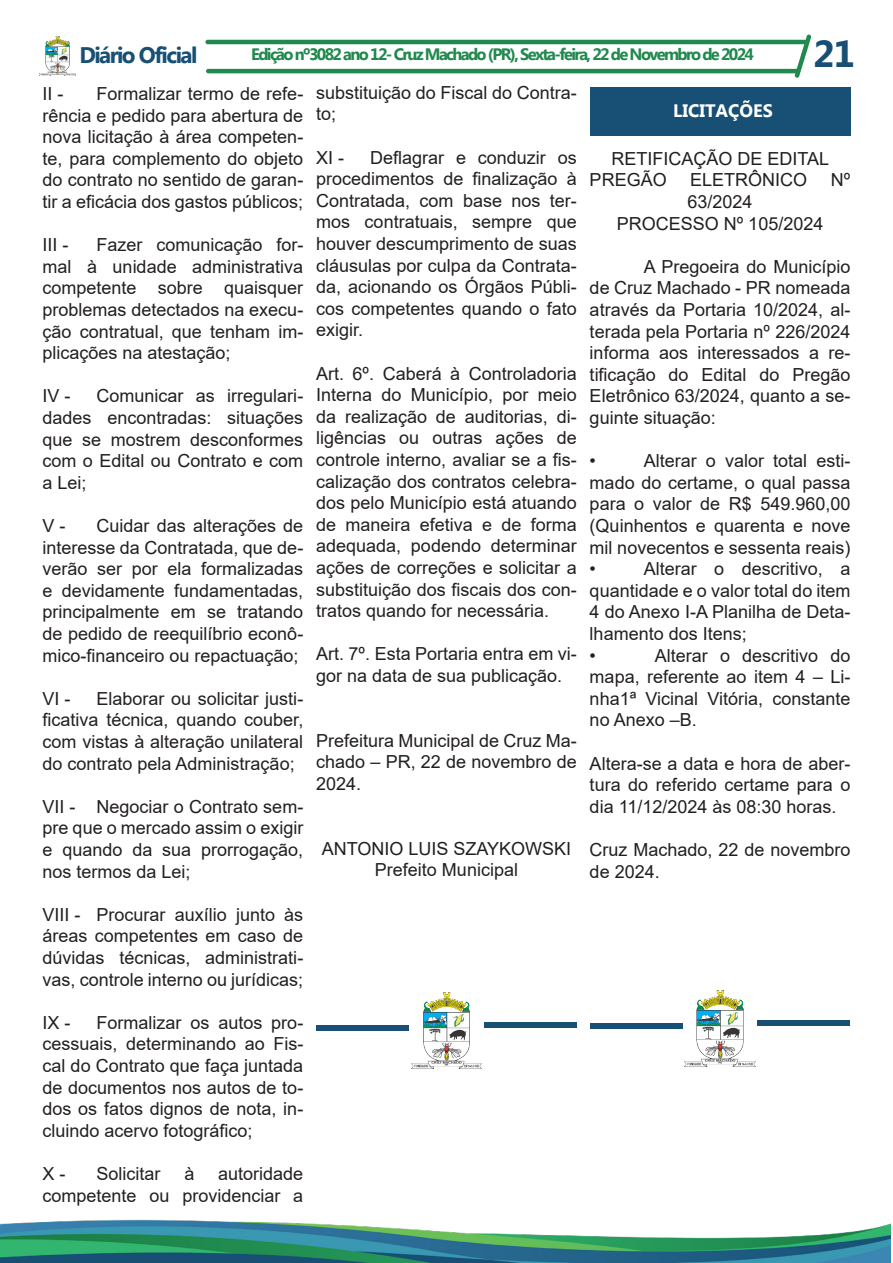
<style>
.page{position:relative;width:893px;height:1263px;background:#fff}
.page>*{position:absolute;margin:0;border:0;box-sizing:border-box;transform-origin:0 0}
.t1{font:700 37.5px "Myanmar Text";color:#175074}
.t2{font:700 22.5px "Myanmar Text";letter-spacing:-.07em;color:#175074}
.t3{font:18px/21.6px "Arial";color:#231f20;text-align:justify}
.t4{font:700 18px "Myanmar Text";color:#fff}
.t5{font:700 16.5px "Myanmar Text";letter-spacing:-.1em;color:#20894d}
</style>
<div class="page">
<hr style="left:205px;top:40px;width:602px;height:4px;background:#20894d;border-radius:2px">
<hr style="left:206px;top:69px;width:593px;height:4px;background:#20894d;border-radius:2px">
<img style="left:40px;top:37px;width:36px;height:38px">
<svg style="left:794px;top:34px;width:17px;height:44px"></svg>
<img style="left:0;top:1219px;width:890px;height:44px">
<svg style="left:316px;top:1025px;width:93px;height:6px"></svg>
<img style="left:411px;top:993px;width:71px;height:75px">
<svg style="left:484px;top:1022px;width:93px;height:6px"></svg>
<div style="left:590px;top:87px;width:260px;height:49px;background:#175074"></div>
<svg style="left:590px;top:1023px;width:93px;height:5px"></svg>
<img style="left:685px;top:991px;width:70px;height:75px">
<svg style="left:757px;top:1020px;width:93px;height:6px"></svg>
<p class="t2" style="left:80px;top:42px;width:119px">Diário Oficial</p>
<p class="t5" style="left:251px;top:45px;width:504px">Edição nº3082 ano 12- Cruz Machado (PR), Sexta-feira, 22 de Novembro de 2024</p>
<p class="t1" style="left:813px;top:32px;width:43px">21</p>
<p class="t3" style="left:43px;top:83px;width:262px;text-indent:54px">Formalizar termo de refe&shy;rência e pedido para abertura de nova licitação à área competen&shy;te, para complemento do objeto do contrato no sentido de garan&shy;tir a eficácia dos gastos públicos;</p>
<p class="t3" style="left:43px;top:234px;width:28px">III -</p>
<p class="t3" style="left:43px;top:83px;width:22px">II -</p>
<p class="t3" style="left:43px;top:234px;width:262px;text-indent:54px">Fazer comunicação for&shy;mal à unidade administrativa competente sobre quaisquer problemas detectados na execu&shy;ção contratual, que tenham im&shy;plicações na atestação;</p>
<p class="t3" style="left:43px;top:385px;width:30px">IV -</p>
<p class="t3" style="left:43px;top:385px;width:262px;text-indent:54px">Comunicar as irregulari&shy;dades encontradas: situações que se mostrem desconformes com o Edital ou Contrato e com a Lei;</p>
<p class="t3" style="left:43px;top:515px;width:25px">V -</p>
<p class="t3" style="left:43px;top:515px;width:262px;text-indent:54px">Cuidar das alterações de interesse da Contratada, que de&shy;verão ser por ela formalizadas e devidamente fundamentadas, principalmente em se tratando de pedido de reequilíbrio econô&shy;mico-financeiro ou repactuação;</p>
<p class="t3" style="left:43px;top:688px;width:30px">VI -</p>
<p class="t3" style="left:43px;top:688px;width:262px;text-indent:54px">Elaborar ou solicitar justi&shy;ficativa técnica, quando couber, com vistas à alteração unilateral do contrato pela Administração;</p>
<p class="t3" style="left:43px;top:796px;width:262px">VII - Negociar o Contrato sem&shy;pre que o mercado assim o exigir e quando da sua prorrogação, nos termos da Lei;</p>
<p class="t3" style="left:43px;top:904px;width:262px">VIII - Procurar auxílio junto às áreas competentes em caso de dúvidas técnicas, administrati&shy;vas, controle interno ou jurídicas;</p>
<p class="t3" style="left:43px;top:1012px;width:30px">IX -</p>
<p class="t3" style="left:43px;top:1012px;width:262px;text-indent:54px">Formalizar os autos pro&shy;cessuais, determinando ao Fis&shy;cal do Contrato que faça juntada de documentos nos autos de to&shy;dos os fatos dignos de nota, in&shy;cluindo acervo fotográfico;</p>
<p class="t3" style="left:43px;top:1163px;width:25px">X -</p>
<p class="t3" style="left:97px;top:1163px;width:66px">Solicitar</p>
<p class="t3" style="left:184px;top:1163px;width:12px">à</p>
<p class="t3" style="left:43px;top:1163px;width:262px;text-align:right">autoridade<br>competente ou providenciar a</p>
<p class="t3" style="left:316px;top:82px;width:262px">substituição do Fiscal do Contra&shy;to;</p>
<p class="t3" style="left:316px;top:146px;width:30px">XI -</p>
<p class="t3" style="left:316px;top:146px;width:262px;text-indent:54px">Deflagrar e conduzir os procedimentos de finalização à Contratada, com base nos ter&shy;mos contratuais, sempre que houver descumprimento de suas cláusulas por culpa da Contrata&shy;da, acionando os Órgãos Públi&shy;cos competentes quando o fato exigir.</p>
<p class="t3" style="left:316px;top:362px;width:262px">Art. 6º. Caberá à Controladoria Interna do Município, por meio da realização de auditorias, di&shy;ligências ou outras ações de controle interno, avaliar se a fis&shy;calização dos contratos celebra&shy;dos pelo Município está atuando de maneira efetiva e de forma adequada, podendo determinar ações de correções e solicitar a substituição dos fiscais dos con&shy;tratos quando for necessária.</p>
<p class="t3" style="left:316px;top:643px;width:262px">Art. 7º. Esta Portaria entra em vi&shy;gor na data de sua publicação.</p>
<p class="t3" style="left:316px;top:730px;width:262px">Prefeitura Municipal de Cruz Ma&shy;chado – PR, 22 de novembro de 2024.</p>
<p class="t3" style="left:322px;top:838px;width:251px">ANTONIO LUIS SZAYKOWSKI</p>
<p class="t3" style="left:375px;top:859px;width:145px">Prefeito Municipal</p>
<p class="t4" style="left:673px;top:100px;width:101px">LICITAÇÕES</p>
<p class="t3" style="left:611px;top:148px;width:219px">RETIFICAÇÃO DE EDITAL</p>
<p class="t3" style="left:590px;top:169px;width:79px">PREGÃO</p>
<p class="t3" style="left:690px;top:169px;width:119px">ELETRÔNICO</p>
<p class="t3" style="left:831px;top:169px;width:21px">Nº</p>
<p class="t3" style="left:687px;top:191px;width:67px">63/2024</p>
<p class="t3" style="left:617px;top:212px;width:208px">PROCESSO Nº 105/2024</p>
<p class="t3" style="left:590px;top:256px;width:262px;text-indent:54px">A Pregoeira do Município de Cruz Machado - PR nomeada através da Portaria 10/2024, al&shy;terada pela Portaria nº 226/2024 informa aos interessados a re&shy;tificação do Edital do Pregão Eletrônico 63/2024, quanto a se&shy;guinte situação:</p>
<p class="t3" style="left:590px;top:450px;width:8px">•</p>
<p class="t3" style="left:590px;top:450px;width:262px;text-indent:54px">Alterar o valor total esti&shy;mado do certame, o qual passa para o valor de R$ 549.960,00 (Quinhentos e quarenta e nove mil novecentos e sessenta reais)</p>
<p class="t3" style="left:590px;top:558px;width:8px">•</p>
<p class="t3" style="left:590px;top:558px;width:262px;text-indent:54px">Alterar o descritivo, a quantidade e o valor total do item 4 do Anexo I-A Planilha de Deta&shy;lhamento dos Itens;</p>
<p class="t3" style="left:590px;top:644px;width:8px">•</p>
<p class="t3" style="left:590px;top:644px;width:262px;text-indent:65px">Alterar o descritivo do mapa, referente ao item 4 – Li&shy;nha1ª Vicinal Vitória, constante no Anexo –B.</p>
<p class="t3" style="left:590px;top:752px;width:262px">Altera-se a data e hora de aber&shy;tura do referido certame para o dia 11/12/2024 às 08:30 horas.</p>
<p class="t3" style="left:590px;top:839px;width:262px">Cruz Machado, 22 de novembro de 2024.</p>
</div>
